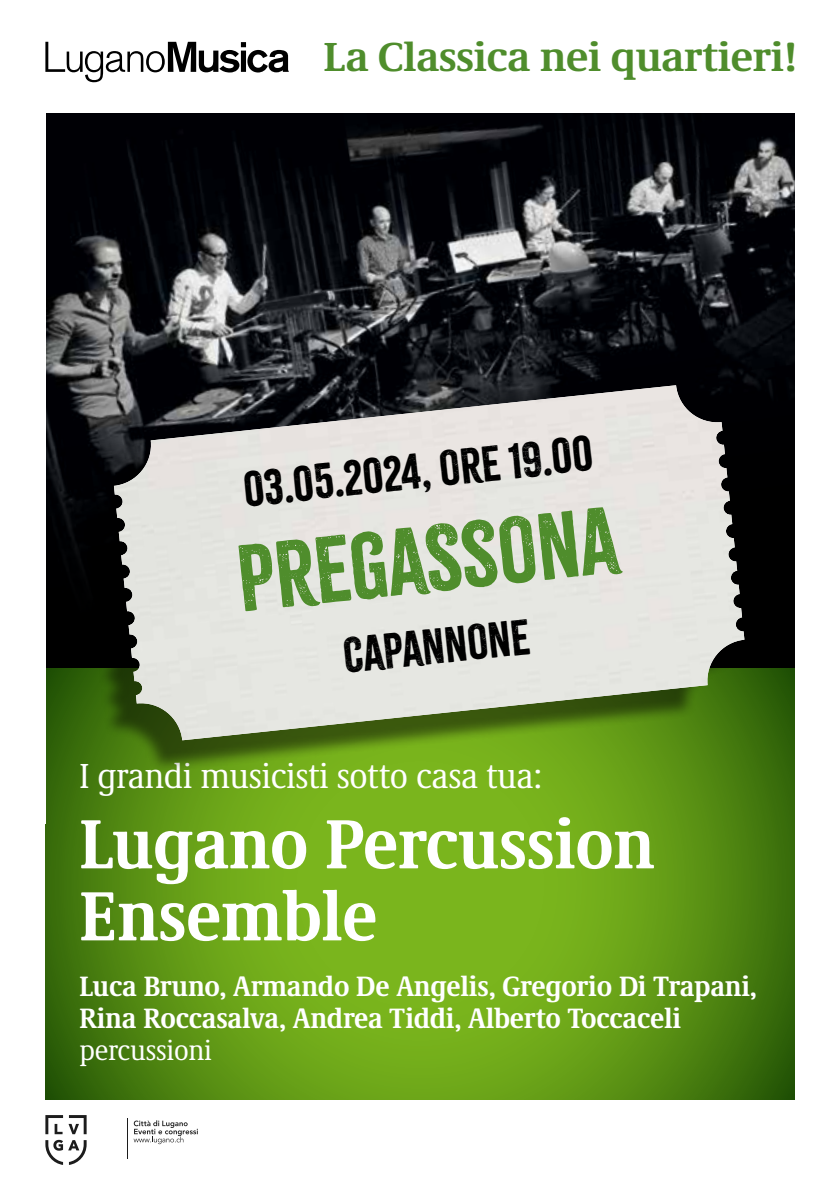
<style>
.page{position:relative;width:840px;height:1191px;background:#fff}
.page>*{position:absolute;margin:0;border:0;box-sizing:border-box;transform-origin:0 0}
.t1{font:82.8px "Citrus Gothic";color:#4f8d2c}
.t2{font:700 condensed 72px/72px "Demos Next Pro";letter-spacing:-.01em;color:#fff}
.t3{font:44px "Citrus Gothic";color:#000}
.t4{font:700 42px "Demos Next Pro";letter-spacing:-.02em;color:#4f8d2c}
.t5{font:condensed 36px "Demos Next Pro";letter-spacing:-.015em;color:#fff}
.t6{font:700 condensed 29px/32px "Demos Next Pro";letter-spacing:-.01em;color:#fff}
.t7{font:condensed 29px "Demos Next Pro";letter-spacing:-.01em;color:#fff}
</style>
<div class="page">
<svg style="left:45px;top:42px;width:244px;height:40px"></svg>
<svg style="left:45px;top:1115px;width:42px;height:50px"></svg>
<hr style="left:128px;top:1118px;width:1px;height:40px;background:#1c1c1c">
<svg style="left:133px;top:1120px;width:65px;height:24px"></svg>
<img style="left:46px;top:113px;width:748px;height:506px">
<svg style="left:45px;top:668px;width:749px;height:432px;background:#619a16"></svg>
<div style="left:81px;top:398px;width:650px;height:375px;background:#000;opacity:.5"></div>
<img style="left:114px;top:385px;width:630px;height:355px">
<h3 class="t4" style="left:323px;top:28px;width:475px">La Classica nei quartieri!</h3>
<h3 class="t3" style="left:241px;top:462px;width:331px;rotate:-6deg">03.05.2024, ore 19.00</h3>
<h1 class="t1" style="left:232px;top:527px;width:383px;rotate:-6deg">Pregass ona</h1>
<h3 class="t3" style="left:340px;top:628px;width:189px;rotate:-6deg">Capann one</h3>
<p class="t5" style="left:79px;top:752px;width:464px">I grandi musicisti sotto casa tua:</p>
<h2 class="t2" style="left:79px;top:803px;width:576px">Lugano Percussion<br>Ensemble</h2>
<p class="t6" style="left:79px;top:968px;width:678px">Luca Bruno, Armando De Angelis, Gregorio Di Trapani,<br>Rina Roccasalva, Andrea Tiddi, Alberto Toccaceli</p>
<p class="t7" style="left:79px;top:1031px;width:134px">percussioni</p>
</div>
